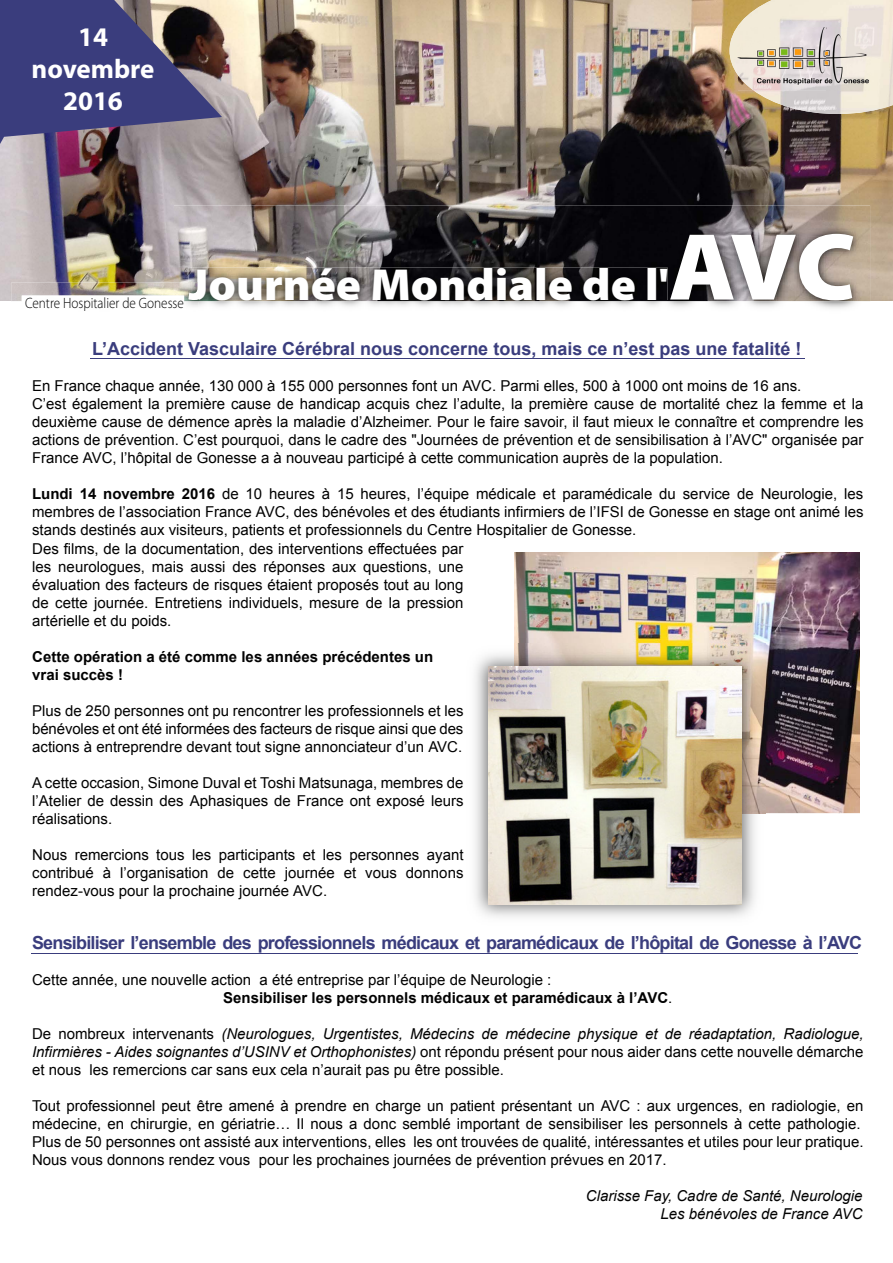
<style>
.page{position:relative;width:893px;height:1263px;background:#fff}
.page>*{position:absolute;margin:0;border:0;box-sizing:border-box;transform-origin:0 0}
.t1{font:900 45px "Myriad Pro";color:#fff;scale:1.04 1}
.t2{font:700 27px/32.4px "Myriad Pro";color:#fff;text-align:center}
.t3{font:700 18px "Arial";letter-spacing:-.045em;color:#3a3d7d}
.t4{font:700 18px "Arial";color:#3a3d7d}
.t5{font:15px/18px "Arial";color:#020202;text-align:justify}
.t6{font:italic 15px/18px "Arial";color:#020202;text-align:right}
.t7{font:700 15px/18px "Arial";color:#020202}
.t8{font:300 15px "Myriad Pro";color:#020202;scale:.88 1}
.s1{font-size:96px}
.s2{font-weight:700}
.s3{font-style:italic}
</style>
<div class="page">
<img style="left:222px;top:0;width:671px;height:301px">
<img style="left:514px;top:552px;width:346px;height:261px">
<img style="left:514px;top:643px;width:252px;height:170px">
<img style="left:488px;top:667px;width:254px;height:238px">
<img style="left:0;top:0;width:222px;height:301px">
<img style="left:729px;top:0;width:164px;height:114px">
<img style="left:738px;top:27px;width:132px;height:63px">
<img style="left:174px;top:205px;width:696px;height:103px">
<img style="left:188px;top:267px;width:479px;height:33px">
<img style="left:11px;top:283px;width:188px;height:25px">
<img style="left:188px;top:283px;width:11px;height:17px">
<img style="left:22px;top:296px;width:162px;height:12px">
<hr style="left:31px;top:953px;width:827px;height:1px;background:#3a3d7d">
<hr style="left:90px;top:358px;width:714px;height:1px;background:#3a3d7d">
<h2 class="t2" style="left:32px;top:21px;width:124px">14 novembre<br>2016</h2>
<h1 class="t1" style="left:188px;top:259px;width:643px">Journée Mondiale de l'<span class="s1">AVC</span></h1>
<p class="t8" style="left:25px;top:295px;width:182px">Centre Hospitalier de Gonesse</p>
<p class="t4" style="left:92px;top:337px;width:711px">L’Accident Vasculaire Cérébral nous concerne tous, mais ce n’est pas une fatalité !</p>
<p class="t5" style="left:32px;top:377px;width:833px;text-align:left">En France chaque année, 130 000 à 155 000 personnes font un AVC. Parmi elles, 500 à 1000 ont moins de 16 ans.<br>C’est également la première cause de handicap acquis chez l’adulte, la première cause de mortalité chez la femme et la deuxième cause de démence après la maladie d’Alzheimer. Pour le faire savoir, il faut mieux le connaître et comprendre les actions de prévention. C’est pourquoi, dans le cadre des "Journées de prévention et de sensibilisation à l’AVC" organisée par France AVC, l’hôpital de Gonesse a à nouveau participé à cette communication auprès de la population.</p>
<p class="t5" style="left:32px;top:485px;width:833px"><span class="s2">Lundi 14 novembre 2016</span> de 10 heures à 15 heures, l’équipe médicale et paramédicale du service de Neurologie, les membres de l’association France AVC, des bénévoles et des étudiants infirmiers de l’IFSI de Gonesse en stage ont animé les stands destinés aux visiteurs, patients et professionnels du Centre Hospitalier de Gonesse.</p>
<p class="t5" style="left:32px;top:540px;width:433px">Des films, de la documentation, des interventions effectuées par les neurologues, mais aussi des réponses aux questions, une évaluation des facteurs de risques étaient proposés tout au long de cette journée. Entretiens individuels, mesure de la pression artérielle et du poids.</p>
<p class="t7" style="left:32px;top:648px;width:402px">Cette opération a été comme les années précédentes un vrai succès !</p>
<p class="t5" style="left:32px;top:702px;width:433px">Plus de 250 personnes ont pu rencontrer les professionnels et les bénévoles et ont été informées des facteurs de risque ainsi que des actions à entreprendre devant tout signe annonciateur d’un AVC.</p>
<p class="t5" style="left:32px;top:774px;width:433px">A cette occasion, Simone Duval et Toshi Matsunaga, membres de l’Atelier de dessin des Aphasiques de France ont exposé leurs réalisations.</p>
<p class="t5" style="left:32px;top:846px;width:433px">Nous remercions tous les participants et les personnes ayant contribué à l’organisation de cette journée et vous donnons rendez-vous pour la prochaine journée AVC.</p>
<p class="t3" style="left:32px;top:931px;width:832px">Sensibiliser l’ensemble des professionnels médicaux et paramédicaux de l’hôpital de Gonesse à l’AVC</p>
<p class="t5" style="left:223px;top:971px;width:451px;text-indent:-191px">Cette année, une nouvelle action a été entreprise par l’équipe de Neurologie :<br><span class="s2">Sensibiliser les personnels médicaux et paramédicaux à l’AVC</span>.</p>
<p class="t5" style="left:32px;top:1025px;width:833px">De nombreux intervenants <span class="s3">(Neurologues, Urgentistes, Médecins de médecine physique et de réadaptation, Radiologue, Infirmières - Aides soignantes d’USINV et Orthophonistes)</span> ont répondu présent pour nous aider dans cette nouvelle démarche et nous les remercions car sans eux cela n’aurait pas pu être possible.</p>
<p class="t5" style="left:32px;top:1097px;width:833px;text-align:left">Tout professionnel peut être amené à prendre en charge un patient présentant un AVC : aux urgences, en radiologie, en médecine, en chirurgie, en gériatrie… Il nous a donc semblé important de sensibiliser les personnels à cette pathologie.<br>Plus de 50 personnes ont assisté aux interventions, elles les ont trouvées de qualité, intéressantes et utiles pour leur pratique.<br>Nous vous donnons rendez vous pour les prochaines journées de prévention prévues en 2017.</p>
<p class="t6" style="left:586px;top:1187px;width:278px">Clarisse Fay, Cadre de Santé, Neurologie<br>Les bénévoles de France AVC</p>
</div>
